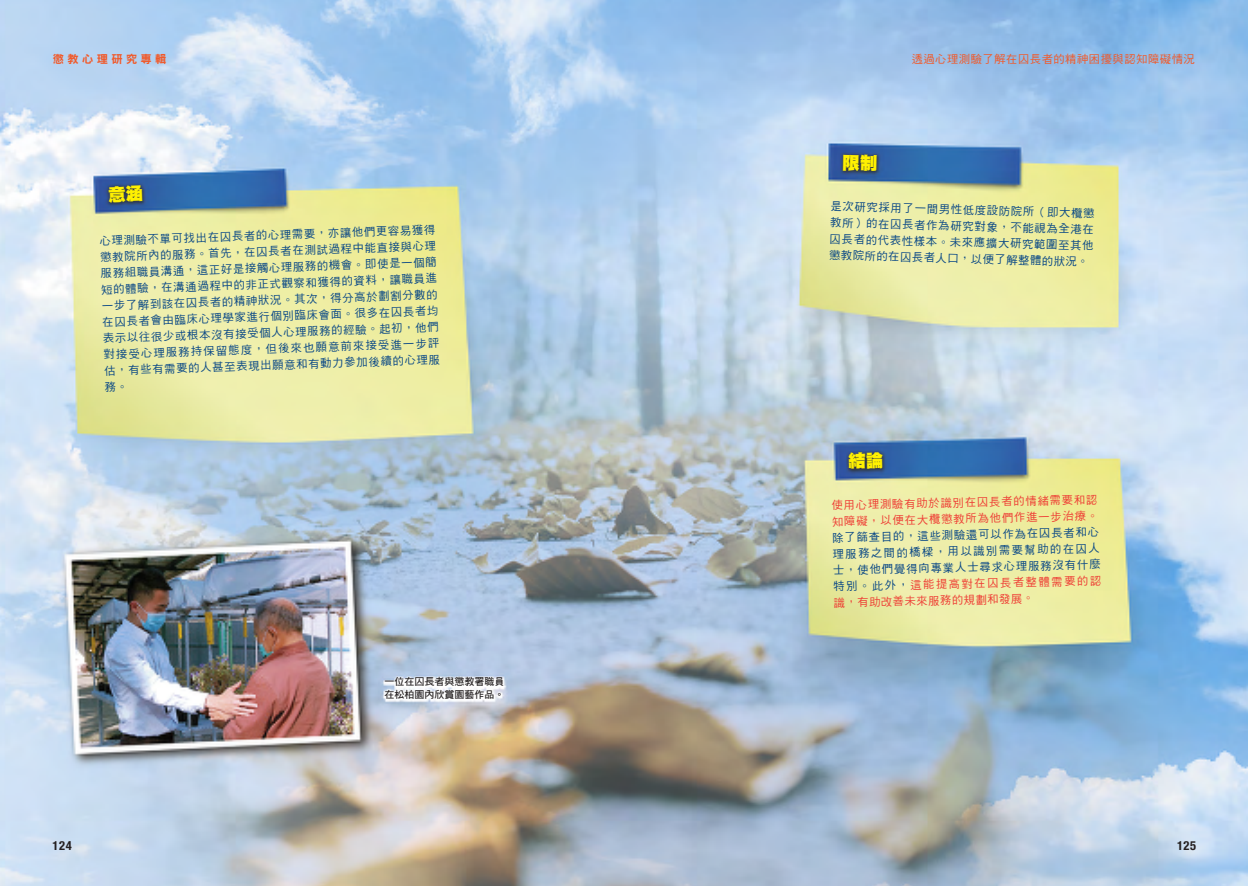
<style>
.page{position:relative;width:1248px;height:886px;background:#fff}
.page>*{position:absolute;margin:0;border:0;box-sizing:border-box;transform-origin:0 0}
.t1{font:700 condensed 12.5px "Helvetica Neue LT Pro";letter-spacing:.05em;color:#231f20}
.t2{font:11.25px/16.2px "DF Hei Std W5";color:#0a4886;text-align:justify}
.t3{font:11.25px/16.2px "DF Hei Std W5";color:#ee3e35}
.t4{font:11.25px "DF Hei Std W5";letter-spacing:.05em;color:#f15929}
.t5{font:11.25px "DF Hei Std W9";letter-spacing:.3em;color:#f15929}
.t6{font:10px/12.5px "DF Hei Std W7";color:#231f20}
.s1{color:#ee3e35}
</style>
<div class="page">
<img style="left:0;top:0;width:1247px;height:886px">
<svg style="left:108px;top:185px;width:35px;height:18px"></svg>
<svg style="left:843px;top:154px;width:33px;height:17px"></svg>
<svg style="left:848px;top:452px;width:34px;height:17px"></svg>
<p class="t5" style="left:53px;top:53px;width:115px">懲教心理研究專輯</p>
<p class="t4" style="left:911px;top:53px;width:284px">透過心理測驗了解在囚長者的精神困擾與認知障礙情況</p>
<p class="t2" style="left:99px;top:233px;width:337px;rotate:-2deg">心理測驗不單可找出在囚長者的心理需要，亦讓他們更容易獲得懲教院所內的服務。首先，在囚長者在測試過程中能直接與心理服務組職員溝通，這正好是接觸心理服務的機會。即使是一個簡短的體驗，在溝通過程中的非正式觀察和獲得的資料，讓職員進一步了解到該在囚長者的精神狀況。其次，得分高於劃割分數的在囚長者會由臨床心理學家進行個別臨床會面。很多在囚長者均表示以往很少或根本沒有接受個人心理服務的經驗。起初，他們對接受心理服務持保留態度，但後來也願意前來接受進一步評估，有些有需要的人甚至表現出願意和有動力參加後續的心理服務。</p>
<p class="t1" style="left:53px;top:838px;width:21px">124</p>
<p class="t6" style="left:384px;top:675px;width:121px">一位在囚長者與懲教署職員在松柏園內欣賞園藝作品。</p>
<p class="t2" style="left:830px;top:197px;width:266px;rotate:2deg">是次研究採用了一間男性低度設防院所（即大欖懲教所）的在囚長者作為研究對象，不能視為全港在囚長者的代表性樣本。未來應擴大研究範圍至其他懲教院所的在囚長者人口，以便了解整體的狀況。</p>
<p class="t3" style="left:831px;top:496px;width:268px;rotate:-1deg">使用心理測驗有助於識別在囚長者的情緒需要和認知障礙，以便在大欖懲教所為他們作進一步治療。</p>
<p class="t2" style="left:832px;top:529px;width:269px;text-align:left;rotate:-1deg">除了篩查目的，這些測驗還可以作為在囚長者和心理服務之間的橋樑，用以識別需要幫助的在囚人士，使他們覺得向專業人士尋求心理服務沒有什麼特別。此外，<span class="s1">這能提高對在囚長者整體需要的認識，有助改善未來服務的規劃和發展。</span></p>
<p class="t1" style="left:1176px;top:838px;width:21px">125</p>
</div>
